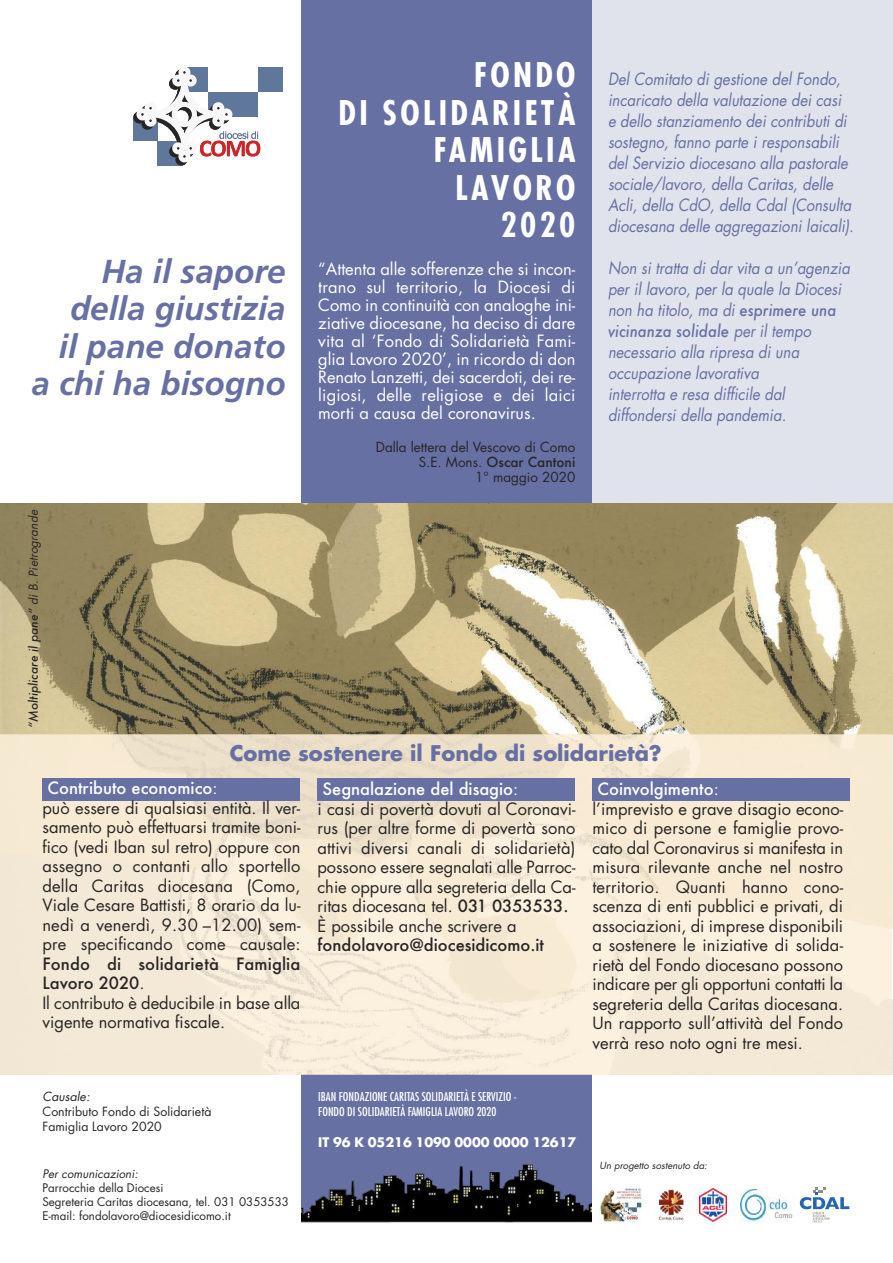
<style>
.page{position:relative;width:893px;height:1263px;background:#fff}
.page>*{position:absolute;margin:0;border:0;box-sizing:border-box;transform-origin:0 0}
.t1{font:italic 700 33.15px/37.3px "Frutiger";color:#6670a2;text-align:right}
.t2{font:700 condensed 33.15px/37.5px "Futura";letter-spacing:.1em;color:#fff;text-align:right}
.t3{font:700 21px "Futura Std";color:#6670a2}
.t4{font:16.5px/19.5px "Futura Std";color:#272526;text-align:justify}
.t5{font:italic 16.5px/21px "Futura Std";color:#6670a2;scale:.9 1}
.t6{font:16.5px/18px "Futura Std";letter-spacing:.01em;color:#fff;text-align:justify}
.t7{font:500 16.5px/19.5px "Futura";color:#272526}
.t8{font:500 16.5px "Futura";color:#fff}
.t9{font:italic 500 16.5px "Futura";color:#6670a2;scale:.9 1}
.t10{font:13.5px "Futura Std";color:#272526}
.t11{font:500 13.5px "Futura";color:#272526}
.t12{font:700 12.9px "Futura Std";letter-spacing:-.005em;color:#fff}
.t13{font:12.3px/14.9px "Futura Std";color:#272526}
.t14{font:italic 12.3px "Futura Std";color:#272526}
.t15{font:italic 500 12px "Futura";color:#272526}
.t16{font:condensed 11.85px/15.5px "Futura";color:#fff}
.t17{font:11.55px/13.8px "Futura Std";color:#272526}
.t18{font:italic 11.55px "Futura Std";color:#272526}
.t19{font:italic 9.6px "Futura Std";color:#272526}
.s1{font-family:"Futura Std";font-weight:400}
.s2{font-family:"Futura";font-weight:500}
</style>
<div class="page">
<div style="left:300px;top:0;width:292px;height:511px;background:#6670a2"></div>
<div style="left:301px;top:1074px;width:291px;height:146px;background:#6670a2"></div>
<div style="left:133px;top:116px;width:25px;height:25px;background:#5e779b"></div>
<div style="left:158px;top:141px;width:24px;height:25px;background:#5e779b"></div>
<svg style="left:133px;top:112px;width:12px;height:12px"></svg>
<svg style="left:175px;top:154px;width:12px;height:12px"></svg>
<div style="left:184px;top:67px;width:24px;height:25px;background:#5e779b"></div>
<div style="left:136px;top:108px;width:12px;height:12px;background:#f8f8f8;border-radius:50%"></div>
<div style="left:178px;top:66px;width:12px;height:12px;background:#f8f8f8;border-radius:50%"></div>
<div style="left:178px;top:150px;width:12px;height:12px;background:#f8f8f8;border-radius:50%"></div>
<div style="left:258px;top:67px;width:24px;height:25px;background:#5e779b"></div>
<svg style="left:138px;top:71px;width:122px;height:90px"></svg>
<div style="left:592px;top:0;width:300px;height:504px;background:#e0e2ec"></div>
<img style="left:0;top:504px;width:892px;height:230px">
<div style="left:0;top:734px;width:892px;height:340px;background:#f7ead6"></div>
<div style="left:42px;top:778px;width:258px;height:22px;background:#6670a2"></div>
<div style="left:317px;top:778px;width:258px;height:22px;background:#6670a2"></div>
<div style="left:592px;top:778px;width:258px;height:22px;background:#6670a2"></div>
<img style="left:301px;top:1164px;width:291px;height:59px">
<img style="left:600px;top:1188px;width:41px;height:33px">
<img style="left:658px;top:1189px;width:26px;height:32px">
<img style="left:699px;top:1188px;width:28px;height:33px">
<img style="left:740px;top:1190px;width:53px;height:31px">
<svg style="left:800px;top:1187px;width:49px;height:35px"></svg>
<h1 class="t1" style="left:31px;top:255px;width:256px">Ha il sapore della giustizia<br>il pane donato<br>a chi ha bisogno</h1>
<p class="t15" style="left:27px;top:728px;width:219px;rotate:-90deg">“Moltiplicare il pane” <span class="s1">di B. Pietrogrande</span></p>
<h1 class="t2" style="left:339px;top:59px;width:238px">FONDO<br>DI SOLIDARIETÀ<br>FAMIGLIA<br>LAVORO<br>2020</h1>
<p class="t6" style="left:318px;top:261px;width:259px">“Attenta alle sofferenze che si incon&shy;trano sul territorio, la Diocesi di Como in continuità con analoghe ini&shy;ziative diocesane, ha deciso di dare vita al ‘Fondo di Solidarietà Fami&shy;glia Lavoro 2020’, in ricordo di don Renato Lanzetti, dei sacerdoti, dei re&shy;ligiosi, delle religiose e dei laici morti a causa del coronavirus.</p>
<p class="t10" style="left:376px;top:440px;width:201px">Dalla lettera del Vescovo di Como</p>
<p class="t11" style="left:419px;top:454px;width:158px"><span class="s1">S.E. Mons.</span> Oscar Cantoni</p>
<p class="t10" style="left:475px;top:470px;width:102px">1° maggio 2020</p>
<p class="t5" style="left:608px;top:70px;width:275px">Del Comitato di gestione del Fondo, incaricato della valutazione dei casi<br>e dello stanziamento dei contributi di sostegno, fanno parte i responsabili del Servizio diocesano alla pastorale sociale/lavoro, della Caritas, delle Acli, della CdO, della Cdal (Consulta diocesana delle aggregazioni laicali).</p>
<p class="t5" style="left:608px;top:259px;width:270px">Non si tratta di dar vita a un’agenzia per il lavoro, per la quale la Diocesi non ha titolo, ma di <span class="s2">esprimere una</span></p>
<p class="t9" style="left:608px;top:322px;width:227px">vicinanza solidale <span class="s1">per il tempo</span></p>
<p class="t5" style="left:608px;top:343px;width:214px">necessario alla ripresa di una occupazione lavorativa interrotta e resa difficile dal diffondersi della pandemia.</p>
<p class="t3" style="left:230px;top:744px;width:433px">Come sostenere il Fondo di solidarietà?</p>
<p class="t8" style="left:48px;top:779px;width:171px">Contributo economico<span class="s1">:</span></p>
<p class="t4" style="left:42px;top:799px;width:260px">può essere di qualsiasi entità. Il ver&shy;samento può effettuarsi tramite boni&shy;fico (vedi Iban sul retro) oppure con assegno o contanti allo sportello della Caritas diocesana (Como, Viale Cesare Battisti, 8 orario da lu&shy;nedì a venerdì, 9.30 –12.00) sem&shy;pre specificando come causale:</p>
<p class="t7" style="left:42px;top:954px;width:260px">Fondo di solidarietà Famiglia<br>Lavoro 2020<span class="s1">.</span></p>
<p class="t4" style="left:42px;top:994px;width:260px">Il contributo è deducibile in base alla vigente normativa fiscale.</p>
<p class="t14" style="left:43px;top:1091px;width:49px">Causale:</p>
<p class="t13" style="left:43px;top:1105px;width:170px">Contributo Fondo di Solidarietà<br>Famiglia Lavoro 2020</p>
<p class="t18" style="left:42px;top:1169px;width:97px">Per comunicazioni:</p>
<p class="t17" style="left:42px;top:1182px;width:248px">Parrocchie della Diocesi<br>Segreteria Caritas diocesana, tel. 031 0353533<br>E-mail: fondolavoro@diocesidicomo.it</p>
<p class="t8" style="left:323px;top:780px;width:197px">Segnalazione del disagio<span class="s1">:</span></p>
<p class="t4" style="left:317px;top:800px;width:259px;text-align:left">i casi di povertà dovuti al Coronavi&shy;rus (per altre forme di povertà sono attivi diversi canali di solidarietà) possono essere segnalati alle Parroc&shy;chie oppure alla segreteria della Ca&shy;ritas diocesana tel. <span class="s2">031 0353533. </span>è possibile anche scrivere a</p>
<p class="t7" style="left:317px;top:936px;width:228px">fondolavoro@diocesidicomo.it</p>
<p class="t16" style="left:318px;top:1089px;width:200px">IBAN FONDAZIONE CARITAS SOLIDARIETÀ E SERVIZIO -<br>FONDO DI SOLIDARIETÀ FAMIGLIA LAVORO 2020</p>
<p class="t12" style="left:318px;top:1136px;width:260px">IT 96 K 05216 1090 0000 0000 12617</p>
<p class="t8" style="left:598px;top:780px;width:123px">Coinvolgimento<span class="s1">:</span></p>
<p class="t4" style="left:592px;top:800px;width:252px">l’imprevisto e grave disagio econo&shy;mico di persone e famiglie provo&shy;cato dal Coronavirus si manifesta in misura rilevante anche nel nostro territorio. Quanti hanno cono&shy;scenza di enti pubblici e privati, di associazioni, di imprese disponibili a sostenere le iniziative di solida&shy;rietà del Fondo diocesano possono indicare per gli opportuni contatti la segreteria della Caritas diocesana.<br>Un rapporto sull’attività del Fondo verrà reso noto ogni tre mesi.</p>
<p class="t19" style="left:599px;top:1161px;width:109px">Un progetto sostenuto da:</p>
</div>
